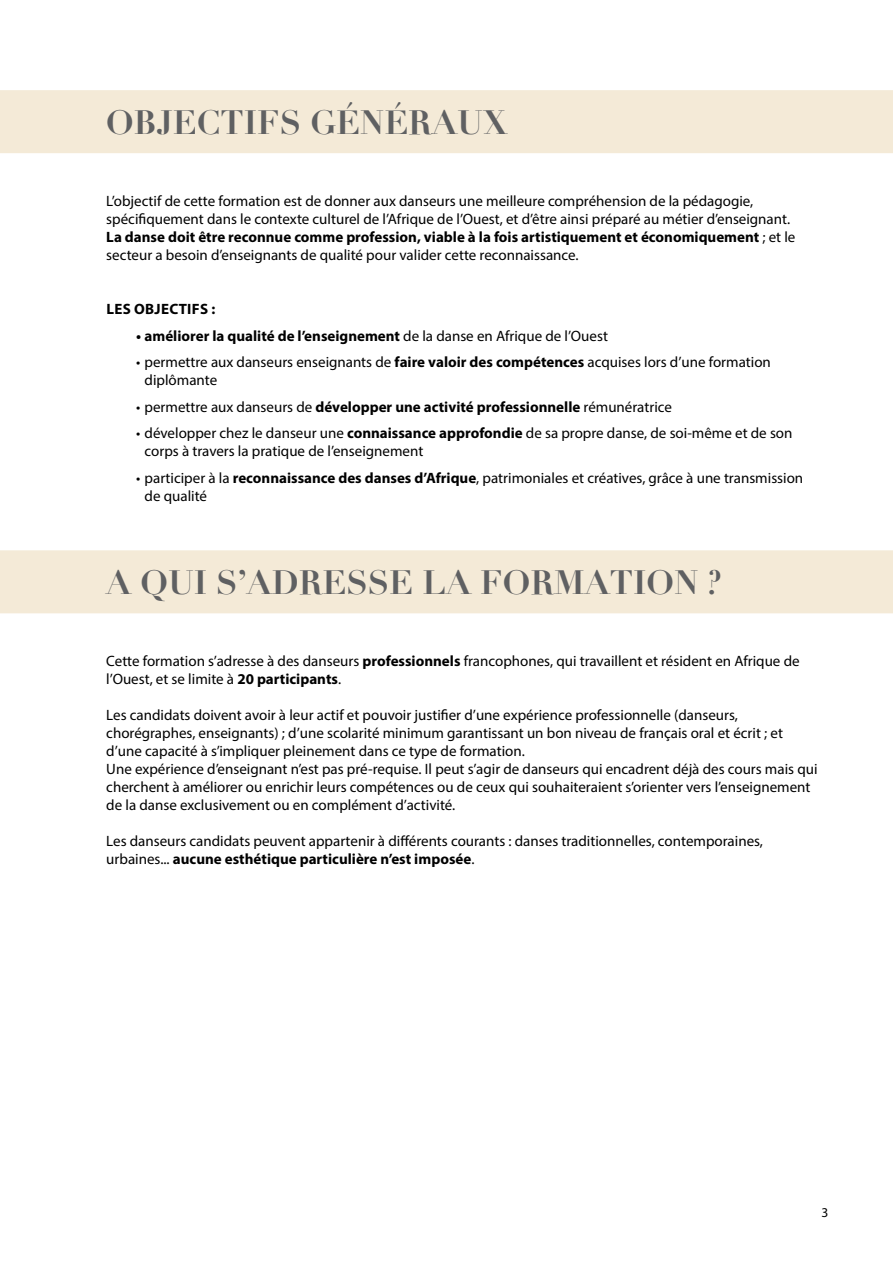
<style>
.page{position:relative;width:893px;height:1263px;background:#fff}
.page>*{position:absolute;margin:0;border:0;box-sizing:border-box;transform-origin:0 0}
.t1{font:700 33px "Didot";color:#5f6062}
.t2{font:15px/18px "Myriad Pro";color:#000}
.t3{font:700 15px "Myriad Pro";color:#000}
.t4{font:700 15px "Myriad Pro";letter-spacing:.02em;color:#000}
.t5{font:13.5px "Myriad Pro";color:#000}
.s1{font-weight:700}
.s2{font-weight:400}
</style>
<div class="page">
<div style="left:0;top:90px;width:893px;height:63px;background:#f4ead7"></div>
<div style="left:0;top:550px;width:893px;height:63px;background:#f4ead7"></div>
<h1 class="t1" style="left:106px;top:102px;width:403px">OBJECTIFS GÉNÉRAUX</h1>
<p class="t2" style="left:106px;top:192px;width:691px">L’objectif de cette formation est de donner aux danseurs une meilleure compréhension de la pédagogie, spécifiquement dans le contexte culturel de l’Afrique de l’Ouest, et d’être ainsi préparé au métier d’enseignant.<br><span class="s1">La danse doit être reconnue comme profession, viable à la fois artistiquement et économiquement</span> ; et le secteur a besoin d’enseignants de qualité pour valider cette reconnaissance.</p>
<p class="t4" style="left:106px;top:299px;width:110px">lES objectifs :</p>
<p class="t3" style="left:136px;top:326px;width:473px">• améliorer la qualité de l’enseignement <span class="s2">de la danse en Afrique de l’Ouest</span></p>
<p class="t2" style="left:145px;top:353px;width:628px;text-indent:-9px">• permettre aux danseurs enseignants de <span class="s1">faire valoir des compétences</span> acquises lors d’une formation diplômante</p>
<p class="t2" style="left:136px;top:397px;width:537px">• permettre aux danseurs de <span class="s1">développer une activité professionnelle</span> rémunératrice</p>
<p class="t2" style="left:145px;top:424px;width:649px;text-indent:-9px">• développer chez le danseur une <span class="s1">connaissance approfondie</span> de sa propre danse, de soi-même et de son corps à travers la pratique de l’enseignement</p>
<p class="t2" style="left:145px;top:468px;width:660px;text-indent:-9px">• participer à la <span class="s1">reconnaissance des danses d’Afrique</span>, patrimoniales et créatives, grâce à une transmission de qualité</p>
<h1 class="t1" style="left:106px;top:562px;width:617px">A QUI S’ADRESSE LA FORMATION ?</h1>
<p class="t2" style="left:106px;top:652px;width:695px">Cette formation s’adresse à des danseurs <span class="s1">professionnels</span> francophones, qui travaillent et résident en Afrique de l’Ouest, et se limite à <span class="s1">20 participants</span>.</p>
<p class="t2" style="left:106px;top:706px;width:713px">Les candidats doivent avoir à leur actif et pouvoir justifier d’une expérience professionnelle (danseurs, chorégraphes, enseignants) ; d’une scolarité minimum garantissant un bon niveau de français oral et écrit ; et d’une capacité à s’impliquer pleinement dans ce type de formation.<br>Une expérience d’enseignant n’est pas pré-requise. I l peut s’agir de danseurs qui encadrent déjà des cours mais qui cherchent à améliorer ou enrichir leurs compétences ou de ceux qui souhaiteraient s’orienter vers l’enseignement de la danse exclusivement ou en complément d’activité.</p>
<p class="t2" style="left:106px;top:832px;width:658px">Les danseurs candidats peuvent appartenir à différents courants : danses traditionnelles, contemporaines, urbaines... <span class="s1">aucune esthétique particulière n’est imposée</span>.</p>
<p class="t5" style="left:821px;top:1204px;width:8px">3</p>
</div>
